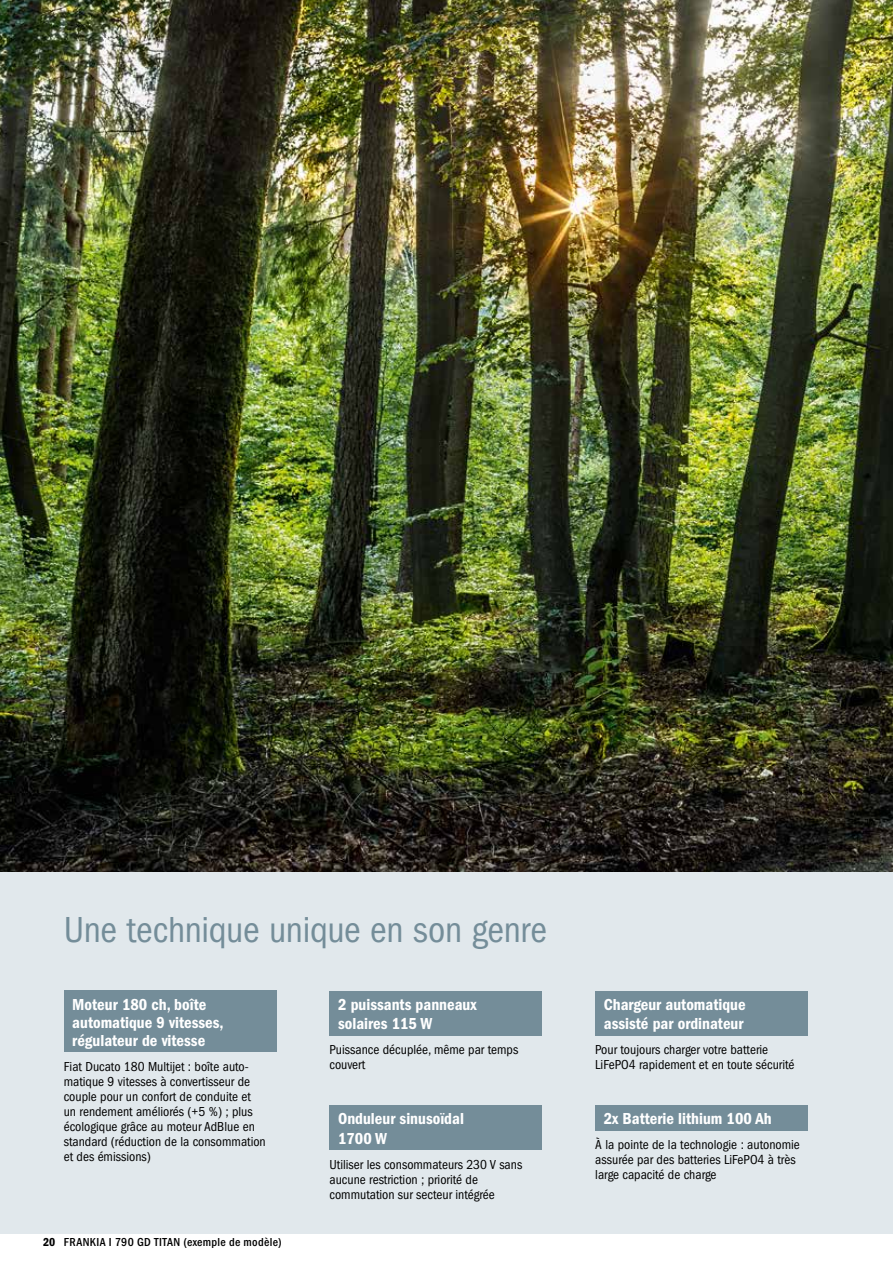
<style>
.page{position:relative;width:893px;height:1263px;background:#fff}
.page>*{position:absolute;margin:0;border:0;box-sizing:border-box;transform-origin:0 0}
.t1{font:condensed 37.5px "Franklin Gothic";letter-spacing:-.01em;color:#748d99}
.t2{font:600 condensed 16.5px/19.5px "Franklin Gothic";color:#fff}
.t3{font:condensed 13.5px/15px "Franklin Gothic";color:#000}
.t4{font:500 condensed 12px "Franklin Gothic";letter-spacing:.025em;color:#000}
.t5{font:600 condensed 12px "Franklin Gothic";color:#000}
</style>
<div class="page">
<div style="left:0;top:872px;width:893px;height:361px;background:#e1e8ec"></div>
<img style="left:0;top:0;width:893px;height:872px">
<div style="left:64px;top:991px;width:212px;height:61px;background:#748d99"></div>
<div style="left:595px;top:1106px;width:213px;height:25px;background:#748d99"></div>
<div style="left:595px;top:991px;width:213px;height:44px;background:#748d99"></div>
<div style="left:330px;top:991px;width:212px;height:44px;background:#748d99"></div>
<div style="left:330px;top:1106px;width:212px;height:44px;background:#748d99"></div>
<h1 class="t1" style="left:64px;top:909px;width:485px">Une technique unique en son genre</h1>
<p class="t2" style="left:72px;top:995px;width:153px;line-height:18px">Moteur 180 ch, boîte automatique 9 vitesses, régulateur de vitesse</p>
<p class="t3" style="left:64px;top:1059px;width:204px">Fiat Ducato 180 Multijet : boîte auto&shy;matique 9 vitesses à convertisseur de couple pour un confort de conduite et un rendement améliorés (+5 %) ; plus écologique grâce au moteur AdBlue en standard (réduction de la consommation et des émissions)</p>
<p class="t5" style="left:43px;top:1235px;width:14px">20</p>
<p class="t4" style="left:64px;top:1236px;width:219px">FRANKIA I 790 GD TITAN (exemple de modèle)</p>
<p class="t2" style="left:338px;top:994px;width:140px">2 puissants panneaux solaires 115 W</p>
<p class="t3" style="left:330px;top:1042px;width:190px">Puissance décuplée, même par temps couvert</p>
<p class="t2" style="left:338px;top:1109px;width:127px">Onduleur sinusoïdal<br>1700 W</p>
<p class="t3" style="left:330px;top:1157px;width:194px">Utiliser les consommateurs 230 V sans aucune restriction ; priorité de commutation sur secteur intégrée</p>
<p class="t2" style="left:604px;top:994px;width:143px">Chargeur automatique assisté par ordinateur</p>
<p class="t3" style="left:595px;top:1042px;width:201px">Pour toujours charger votre batterie<br>LiFePO4 rapidement et en toute sécurité</p>
<p class="t2" style="left:604px;top:1109px;width:169px">2x Batterie lithium 100 Ah</p>
<p class="t3" style="left:595px;top:1137px;width:206px">À la pointe de la technologie : autonomie assurée par des batteries LiFePO4 à très large capacité de charge</p>
</div>
